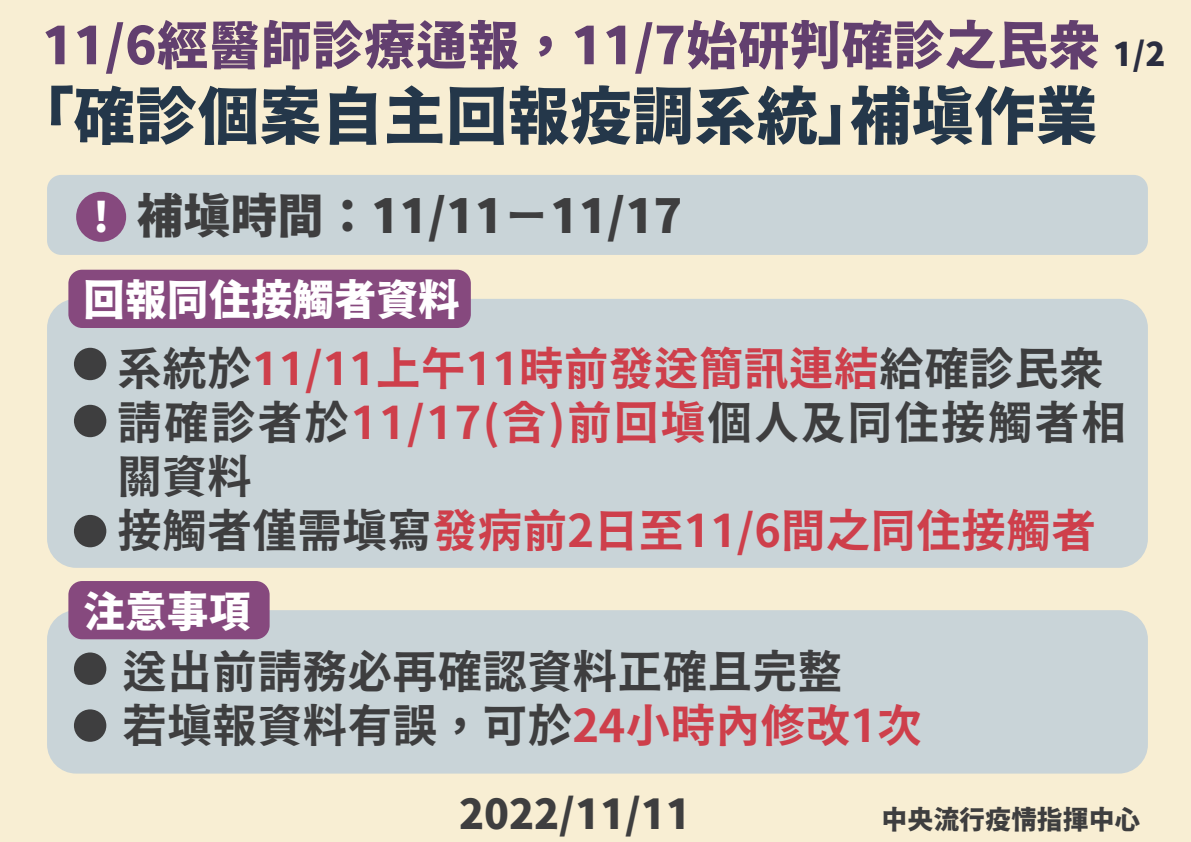
<style>
.page{position:relative;width:1191px;height:842px;background:#f8eed3}
.page>*{position:absolute;margin:0;border:0;box-sizing:border-box;transform-origin:0 0}
.t1{font:62.1px "Gen Seki Gothic TW H";color:#24374a}
.t2{font:51.8px "Gen Seki Gothic TW H";color:#623f6f}
.t3{font:46.9px "Gen Seki Gothic TW H";color:#3e3e3f}
.t4{font:45px/54px "Gen Seki Gothic TW B";color:#ce3f4b}
.t5{font:45px/54px "Gen Seki Gothic TW B";color:#3e3e3f}
.t6{font:41.9px "Gen Seki Gothic TW H";color:#fff}
.t7{font:41.1px "Gen Seki Gothic TW H";color:#3e3e3f}
.t8{font:40.9px "Gen Seki Gothic TW H";color:#fff}
.t9{font:32.6px "Gen Seki Gothic TW H";color:#2a2d40}
.t10{font:25.9px "Gen Seki Gothic TW H";color:#3e3e3f}
.s1{color:#3e3e3f}
.s2{color:#ce3f4b}
</style>
<div class="page">
<div style="left:47px;top:175px;width:1100px;height:80px;background:#c9d4d8;border-radius:14px"></div>
<div style="left:47px;top:299px;width:1100px;height:269px;background:#c9d4d8;border-radius:29px"></div>
<div style="left:68px;top:270px;width:403px;height:58px;background:#86497e;border-radius:14px"></div>
<div style="left:47px;top:610px;width:1100px;height:163px;background:#c9d4d8;border-radius:29px"></div>
<div style="left:68px;top:581px;width:202px;height:58px;background:#86497e;border-radius:14px"></div>
<div style="left:76px;top:192px;width:50px;height:50px;background:#86497e;border-radius:50%"></div>
<div style="left:74px;top:348px;width:32px;height:32px;background:#3e3e3f;border-radius:50%"></div>
<div style="left:74px;top:405px;width:32px;height:32px;background:#3e3e3f;border-radius:50%"></div>
<div style="left:74px;top:515px;width:32px;height:32px;background:#3e3e3f;border-radius:50%"></div>
<div style="left:74px;top:652px;width:32px;height:33px;background:#3e3e3f;border-radius:50%"></div>
<div style="left:74px;top:709px;width:32px;height:33px;background:#3e3e3f;border-radius:50%"></div>
<p class="t2" style="left:42px;top:16px;width:1060px">11/6經醫師診療通報，11/7始研判確診之民眾</p>
<h1 class="t1" style="left:42px;top:81px;width:1057px">「確診個案自主回報疫調系統」補塡作業</h1>
<p class="t9" style="left:1113px;top:36px;width:54px">1/2</p>
<p class="t3" style="left:137px;top:190px;width:547px">補塡時間：11/11－11/17</p>
<p class="t6" style="left:83px;top:276px;width:378px">回報同住接觸者資料</p>
<p class="t4" style="left:117px;top:342px;width:1010px"><span class="s1">系統於</span>11/11上午11時前發送簡訊連結<span class="s1">給確診民眾請確診者於</span>11/17(含)前回塡<span class="s1">個人及同住接觸者相關資料<br>接觸者僅需塡寫</span>發病前2日至11/6間之同住接觸者</p>
<p class="t6" style="left:83px;top:588px;width:169px">注意事項</p>
<p class="t5" style="left:122px;top:645px;width:801px">送出前請務必再確認資料正確且完整<br>若塡報資料有誤，可於<span class="s2">24小時內修改1次</span></p>
<p class="t8" style="left:93px;top:194px;width:18px">!</p>
<p class="t7" style="left:459px;top:790px;width:233px">2022/11/11</p>
<p class="t10" style="left:881px;top:805px;width:260px">中央流行疫情指揮中心</p>
</div>
